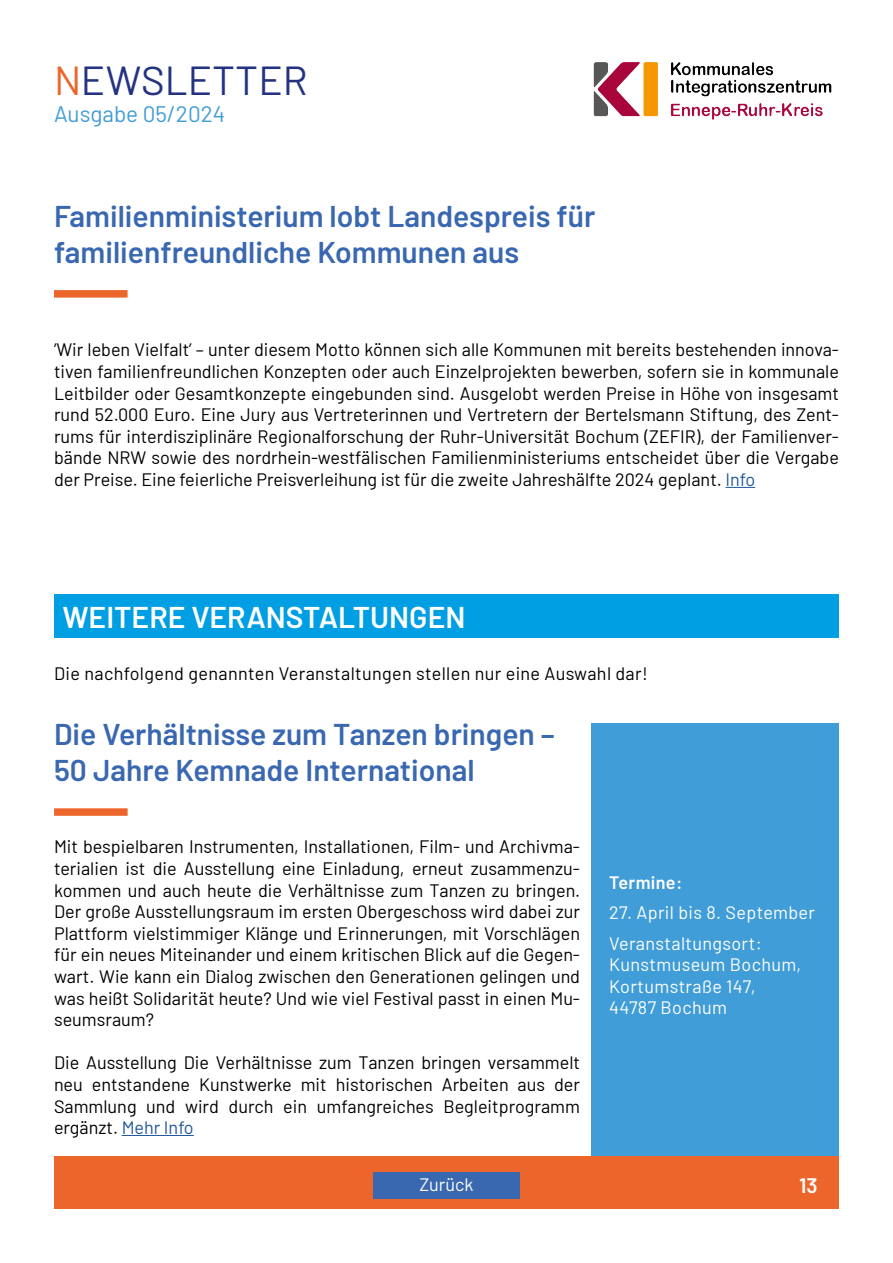
<style>
.page{position:relative;width:893px;height:1263px;background:#fff}
.page>*{position:absolute;margin:0;border:0;box-sizing:border-box;transform-origin:0 0}
.t1{font:40.5px "Barlow";color:#243282}
.Unterkapitel{font:600 30px/36px "Barlow";color:#3968b1}
.Kapitel{font:600 30px "Barlow";color:#fff}
.t2{font:22.5px "Barlow";color:#419dd7}
.t3{font:600 21px "Barlow";color:#fff}
.t4{font:18px/21.6px "Barlow";color:#000;text-align:justify}
.t5{font:18px/21.6px "Barlow";letter-spacing:.02em;color:#fff}
.t6{font:18px "Barlow";letter-spacing:.02em;color:#000}
.t7{font:600 18px "Barlow";letter-spacing:.02em;color:#fff}
.s1{color:#ec662c}
.s2{color:#22599b}
</style>
<div class="page">
<div style="left:591px;top:724px;width:248px;height:438px;background:#419dd7"></div>
<img style="left:593px;top:62px;width:239px;height:58px">
<div style="left:54px;top:1157px;width:785px;height:52px;background:#ec662c"></div>
<div style="left:54px;top:808px;width:74px;height:8px;background:#ec662c"></div>
<hr style="left:725px;top:487px;width:30px;height:1px;background:#22599b">
<div style="left:54px;top:290px;width:74px;height:8px;background:#ec662c"></div>
<div style="left:54px;top:594px;width:785px;height:43px;background:#009ee3"></div>
<hr style="left:122px;top:1135px;width:72px;height:1px;background:#22599b">
<div style="left:373px;top:1173px;width:147px;height:26px;background:#3968b1"></div>
<h1 class="t1" style="left:54px;top:51px;width:255px"><span class="s1">N</span>EWSLETTER</h1>
<p class="t2" style="left:54px;top:97px;width:173px">Ausgabe 05/2024</p>
<p class="Unterkapitel" style="left:54px;top:196px;width:543px">Familienministerium lobt Landespreis für familienfreundliche Kommunen aus</p>
<p class="t4" style="left:54px;top:338px;width:786px">’Wir leben Vielfalt’ – unter diesem Motto können sich alle Kommunen mit bereits bestehenden innova&shy;tiven familienfreundlichen Konzepten oder auch Einzelprojekten bewerben, sofern sie in kommunale Leitbilder oder Gesamtkonzepte eingebunden sind. Ausgelobt werden Preise in Höhe von insgesamt rund 52.000 Euro. Eine Jury aus Vertreterinnen und Vertretern der Bertelsmann Stiftung, des Zent&shy;rums für interdisziplinäre Regionalforschung der Ruhr-Universität Bochum (ZEFIR), der Familienver&shy;bände NRW sowie des nordrhein-westfälischen Familienministeriums entscheidet über die Vergabe der Preise. Eine feierliche Preisverleihung ist für die zweite Jahreshälfte 2024 geplant. <span class="s2">Info</span></p>
<p class="Kapitel" style="left:63px;top:595px;width:404px">WEITERE VERANSTALTUNGEN</p>
<p class="t6" style="left:54px;top:661px;width:595px">Die nachfolgend genannten Veranstaltungen stellen nur eine Auswahl dar!</p>
<p class="Unterkapitel" style="left:54px;top:714px;width:502px">Die Verhältnisse zum Tanzen bringen –<br>50 Jahre Kemnade International</p>
<p class="t4" style="left:54px;top:835px;width:527px">Mit bespielbaren Instrumenten, Installationen, Film- und Archivma&shy;terialien ist die Ausstellung eine Einladung, erneut zusammenzu&shy;kommen und auch heute die Verhältnisse zum Tanzen zu bringen.<br>Der große Ausstellungsraum im ersten Obergeschoss wird dabei zur Plattform vielstimmiger Klänge und Erinnerungen, mit Vorschlägen für ein neues Miteinander und einem kritischen Blick auf die Gegen&shy;wart. Wie kann ein Dialog zwischen den Generationen gelingen und was heißt Solidarität heute? Und wie viel Festival passt in einen Mu&shy;seumsraum?</p>
<p class="t4" style="left:54px;top:1051px;width:527px">Die Ausstellung Die Verhältnisse zum Tanzen bringen versammelt neu entstandene Kunstwerke mit historischen Arbeiten aus der Sammlung und wird durch ein umfangreiches Begleitprogramm ergänzt. <span class="s2">Mehr Info</span></p>
<p class="t5" style="left:419px;top:1172px;width:56px">Zurück</p>
<p class="t7" style="left:609px;top:870px;width:75px">Termine:</p>
<p class="t5" style="left:609px;top:901px;width:207px">27. April bis 8. September</p>
<p class="t5" style="left:609px;top:931px;width:194px">Veranstaltungsort:<br>Kunstmuseum Bochum,<br>Kortumstraße 147,<br>44787 Bochum</p>
<p class="t3" style="left:799px;top:1170px;width:20px">13</p>
</div>
